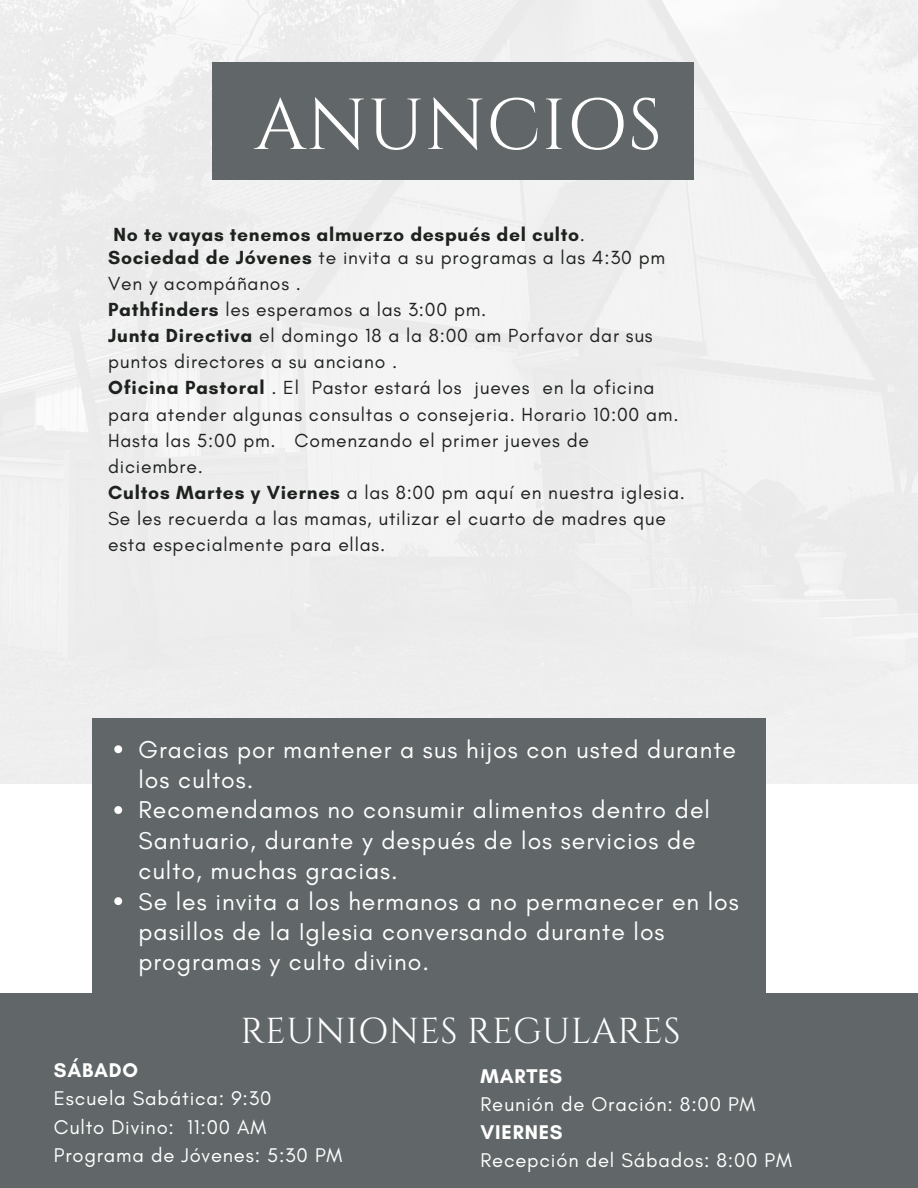
<style>
.page{position:relative;width:918px;height:1188px;background:#fff}
.page>*{position:absolute;margin:0;border:0;box-sizing:border-box;transform-origin:0 0}
.t1{font:72px "Cinzel";letter-spacing:.01em;color:#fff}
.t2{font:36px "Cinzel";letter-spacing:.01em;color:#fff}
.t3{font:24.75px/30.3px "Glacial Indifference";letter-spacing:.04em;color:#fff}
.t4{font:20.25px/28.2px "Glacial Indifference";letter-spacing:.04em;color:#fff}
.t5{font:700 20.25px "Glacial Indifference";letter-spacing:.04em;color:#fff}
.t6{font:19.35px/26.1px "Glacial Indifference";letter-spacing:.04em;color:#1e221e}
.t7{font:700 19.35px/23px "Glacial Indifference";letter-spacing:.035em;color:#1e221e}
.s1{font-weight:400}
.s2{font-weight:700}
</style>
<div class="page">
<div style="left:0;top:0;width:918px;height:783px;background:#efefef"></div>
<div style="left:212px;top:63px;width:482px;height:117px;background:#616768"></div>
<div style="left:0;top:994px;width:918px;height:194px;background:#616768"></div>
<div style="left:92px;top:718px;width:674px;height:276px;background:#616768"></div>
<svg style="left:114px;top:745px;width:8px;height:8px"></svg>
<svg style="left:114px;top:806px;width:8px;height:8px"></svg>
<svg style="left:114px;top:897px;width:8px;height:8px"></svg>
<h1 class="t1" style="left:255px;top:79px;width:409px">ANUNCIOS</h1>
<p class="t7" style="left:108px;top:223px;width:559px">No te vayas tenemos almuerzo después del culto<span class="s1">.<br></span>Sociedad de Jóvenes <span class="s1">te invita a su programas a las 4:30 pm</span></p>
<p class="t6" style="left:108px;top:270px;width:578px">Ven y acompáñanos .<br><span class="s2">Pathfinders</span> les esperamos a las 3:00 pm.<br><span class="s2">Junta Directiva</span> el domingo 18 a la 8:00 am Porfavor dar sus puntos directores a su anciano .<br><span class="s2">Oficina Pastoral</span> . El Pastor estará los jueves en la oficina para atender algunas consultas o consejeria. Horario 10:00 am.<br>Hasta las 5:00 pm. Comenzando el primer jueves de diciembre.<br><span class="s2">Cultos Martes y Viernes</span> a las 8:00 pm aquí en nuestra iglesia.<br>Se les recuerda a las mamas, utilizar el cuarto de madres que esta especialmente para ellas.</p>
<p class="t3" style="left:138px;top:734px;width:602px">Gracias por mantener a sus hijos con usted durante los cultos.<br>Recomendamos no consumir alimentos dentro del Santuario, durante y después de los servicios de culto, muchas gracias.<br>Se les invita a los hermanos a no permanecer en los pasillos de la Iglesia conversando durante los programas y culto divino.</p>
<h2 class="t2" style="left:241px;top:1008px;width:441px">REUNIONES REGULARES</h2>
<p class="t5" style="left:481px;top:1063px;width:83px">MARTES</p>
<p class="t4" style="left:481px;top:1089px;width:276px">Reunión de Oración: 8:00 PM</p>
<p class="t5" style="left:481px;top:1120px;width:84px">VIERNES</p>
<p class="t4" style="left:481px;top:1146px;width:313px">Recepción del Sábados: 8:00 PM</p>
<p class="t5" style="left:54px;top:1058px;width:86px">SÁBADO</p>
<p class="t4" style="left:54px;top:1084px;width:290px">Escuela Sabática: 9:30<br>Culto Divino: 11:00 AM<br>Programa de Jóvenes: 5:30 PM</p>
</div>
